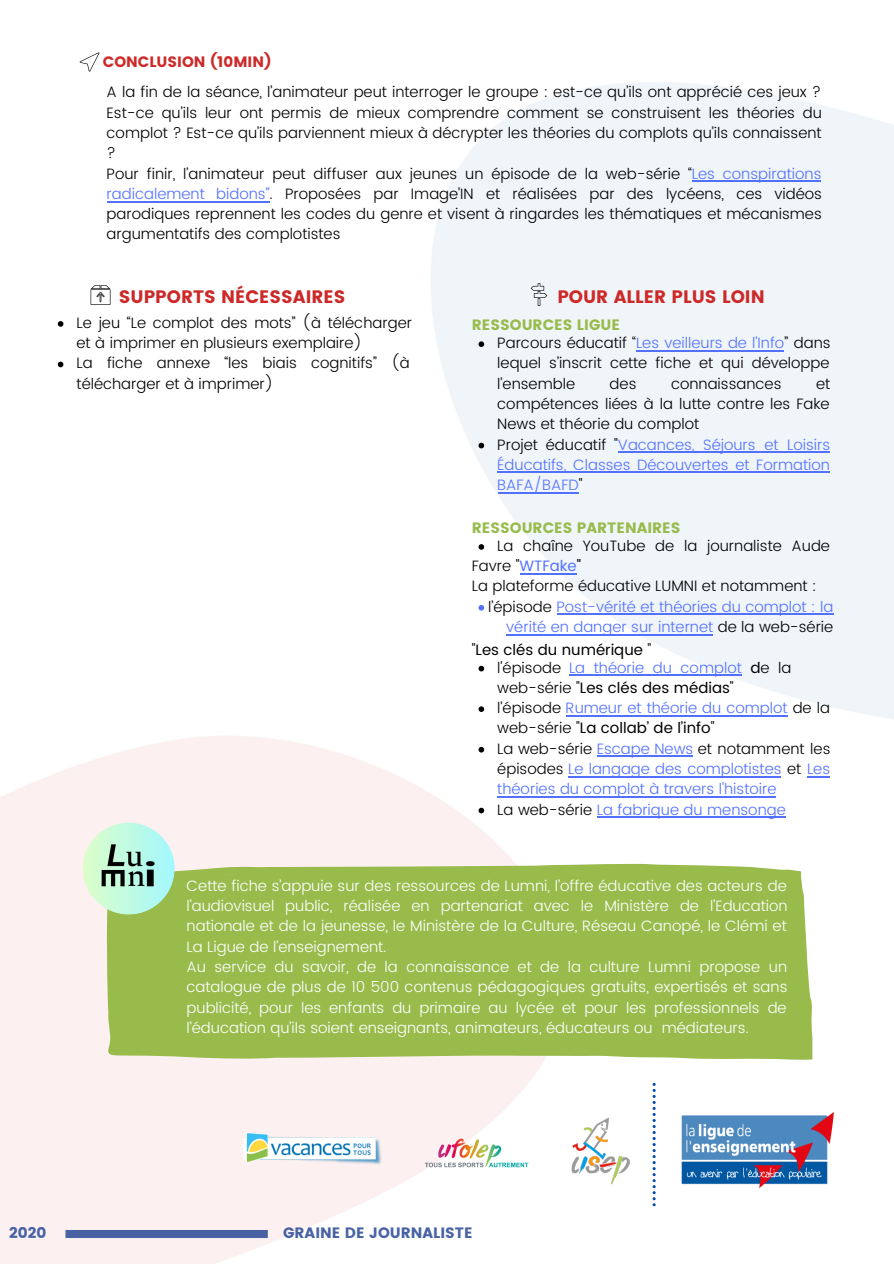
<style>
.page{position:relative;width:894px;height:1264px;background:#fff}
.page>*{position:absolute;margin:0;border:0;box-sizing:border-box;transform-origin:0 0}
.t1{font:18px "Poppins";color:#cd2929}
.t2{font:15.15px "Poppins";color:#4862a4}
.t3{font:300 15px/20.2px "Poppins";color:#000}
.t4{font:300 15px/20.2px "Poppins";color:#fff}
.t5{font:300 15px/20.2px "Poppins";color:#5271ff}
.t6{font:15px "Poppins";color:#98bb4c}
.t7{font:15px "Poppins";color:#000}
.t8{font:15px "Poppins";color:#4862a4}
.t9{font:15px "Poppins";color:#cd2929}
.s1{color:#5271ff}
.s2{font-weight:400;color:#5271ff}
.s3{font-weight:400}
.s4{color:#000}
.s5{font-weight:300}
.s6{font-weight:400;color:#000}
</style>
<div class="page">
<img style="left:0;top:82px;width:893px;height:1181px">
<div style="left:106px;top:863px;width:706px;height:196px;background:#98bb4c"></div>
<img style="left:83px;top:822px;width:92px;height:92px;border-radius:50%">
<img style="left:220px;top:1107px;width:178px;height:83px">
<img style="left:398px;top:1103px;width:153px;height:108px">
<img style="left:522px;top:1097px;width:146px;height:103px">
<svg style="left:652px;top:1082px;width:3px;height:124px"></svg>
<img style="left:676px;top:1107px;width:162px;height:85px">
<svg style="left:65px;top:1229px;width:203px;height:8px;background:#5e73ad"></svg>
<img style="left:79px;top:273px;width:43px;height:44px;border-radius:50%">
<img style="left:517px;top:273px;width:43px;height:43px;border-radius:50%">
<svg style="left:478px;top:341px;width:6px;height:6px"></svg>
<svg style="left:478px;top:443px;width:6px;height:5px"></svg>
<hr style="left:497px;top:492px;width:81px;height:1px;background:#5271ff">
<hr style="left:497px;top:472px;width:332px;height:1px;background:#5271ff">
<hr style="left:618px;top:451px;width:211px;height:2px;background:#5271ff">
<hr style="left:636px;top:350px;width:147px;height:1px;background:#5271ff">
<svg style="left:478px;top:544px;width:6px;height:6px"></svg>
<svg style="left:478px;top:605px;width:6px;height:5px"></svg>
<svg style="left:478px;top:665px;width:6px;height:6px"></svg>
<svg style="left:478px;top:706px;width:6px;height:6px"></svg>
<svg style="left:478px;top:747px;width:6px;height:5px"></svg>
<svg style="left:478px;top:807px;width:6px;height:6px"></svg>
<hr style="left:597px;top:816px;width:188px;height:1px;background:#5271ff">
<hr style="left:497px;top:796px;width:279px;height:1px;background:#5271ff">
<svg style="left:807px;top:776px;width:22px;height:1px"></svg>
<hr style="left:568px;top:776px;width:213px;height:1px;background:#5271ff">
<hr style="left:597px;top:755px;width:95px;height:2px;background:#5271ff">
<hr style="left:565px;top:715px;width:222px;height:1px;background:#5271ff">
<hr style="left:569px;top:674px;width:172px;height:1px;background:#5271ff">
<hr style="left:506px;top:634px;width:206px;height:1px;background:#5271ff">
<svg style="left:815px;top:614px;width:18px;height:1px"></svg>
<hr style="left:556px;top:614px;width:259px;height:1px;background:#5271ff">
<hr style="left:519px;top:573px;width:57px;height:1px;background:#5271ff">
<svg style="left:58px;top:321px;width:5px;height:6px"></svg>
<svg style="left:58px;top:361px;width:5px;height:6px"></svg>
<img style="left:68px;top:40px;width:43px;height:44px;border-radius:50%">
<hr style="left:107px;top:201px;width:162px;height:1px;background:#5271ff">
<hr style="left:692px;top:181px;width:128px;height:1px;background:#5271ff">
<p class="t9" style="left:103px;top:53px;width:170px">CONCLUSION (10MIN)</p>
<p class="t3" style="left:107px;top:82px;width:716px">A la fin de la séance, l’animateur peut interroger le groupe : est-ce qu’ils ont apprécié ces jeux ?<br>Est-ce qu’ils leur ont permis de mieux comprendre comment se construisent les théories du complot ? Est-ce qu’ils parviennent mieux à décrypter les théories du complots qu’ils connaissent ?<br>Pour finir, l’animateur peut diffuser aux jeunes un épisode de la web-série “<span class="s1">Les conspirations radicalement bidons”</span>. Proposées par Image’IN et réalisées par des lycéens, ces vidéos parodiques reprennent les codes du genre et visent à ringardes les thématiques et mécanismes argumentatifs des complotistes</p>
<p class="t1" style="left:119px;top:287px;width:228px">SUPPORTS NÉCESSAIRES</p>
<p class="t1" style="left:557px;top:286px;width:209px">POUR ALLER PLUS LOIN</p>
<p class="t3" style="left:77px;top:312px;width:337px">Le jeu “Le complot des mots” (à télécharger et à imprimer en plusieurs exemplaire)<br>La fiche annexe “les biais cognitifs” (à télécharger et à imprimer)</p>
<p class="t6" style="left:471px;top:316px;width:150px">RESSOURCES LIGUE</p>
<p class="t3" style="left:497px;top:333px;width:335px;text-align:justify">Parcours éducatif “<span class="s1">Les veilleurs de l’Info</span>” dans lequel s’inscrit cette fiche et qui développe l’ensemble</p>
<p class="t3" style="left:609px;top:373px;width:28px">des</p>
<p class="t3" style="left:670px;top:373px;width:112px">connaissances</p>
<p class="t3" style="left:497px;top:373px;width:334px;text-indent:318px">et compétences liées à la lutte contre les Fake<br>News et théorie du complot<br>Projet éducatif "<span class="s1">Vacances, Séjours et Loisirs<br>Éducatifs, Classes Découvertes et Formation<br>BAFA/BAFD</span>"</p>
<p class="t6" style="left:471px;top:519px;width:210px">RESSOURCES PARTENAIRES</p>
<p class="t3" style="left:497px;top:535px;width:334px">La chaîne YouTube de la journaliste Aude</p>
<p class="t3" style="left:471px;top:556px;width:111px">Favre "<span class="s2">WTFake</span><span class="s3">"</span></p>
<p class="t3" style="left:471px;top:576px;width:346px">La plateforme éducative LUMNI et notamment :</p>
<p class="t5" style="left:488px;top:596px;width:346px"><span class="s4">l’épisode</span> Post-vérité et théories du complot : la</p>
<p class="t5" style="left:506px;top:616px;width:328px">vérité en danger sur internet <span class="s4">de la web-série</span></p>
<p class="t7" style="left:471px;top:640px;width:181px"><span class="s5">"</span>Les clés du numérique <span class="s5">"</span></p>
<p class="t5" style="left:497px;top:657px;width:334px"><span class="s4">l'épisode</span> La théorie du complot <span class="s6">d</span><span class="s4">e la web-série "</span><span class="s6">Les clés des médias</span><span class="s4">"<br>l’épisode</span> Rumeur et théorie du complot <span class="s4">de la web-série "</span><span class="s6">La collab’ de l’info</span><span class="s4">"<br>La web-série</span> Escape News <span class="s4">et notamment les épisodes</span> Le langage des complotistes <span class="s4">et</span> Les théories du complot à travers l'histoire<br><span class="s4">La web-série</span> La fabrique du mensonge</p>
<p class="t4" style="left:186px;top:875px;width:602px">Cette fiche s’appuie sur des ressources de Lumni, l’offre éducative des acteurs de l’audiovisuel public, réalisée en partenariat avec le Ministère de l’Education nationale et de la jeunesse, le Ministère de la Culture, Réseau Canopé, le Clémi et La Ligue de l’enseignement.<br>Au service du savoir, de la connaissance et de la culture Lumni propose un catalogue de plus de 10 500 contenus pédagogiques gratuits, expertisés et sans publicité, pour les enfants du primaire au lycée et pour les professionnels de l’éducation qu’ils soient enseignants, animateurs, éducateurs ou médiateurs.</p>
<p class="t2" style="left:9px;top:1224px;width:39px">2020</p>
<p class="t8" style="left:283px;top:1224px;width:191px">GRAINE DE JOURNALISTE</p>
</div>
